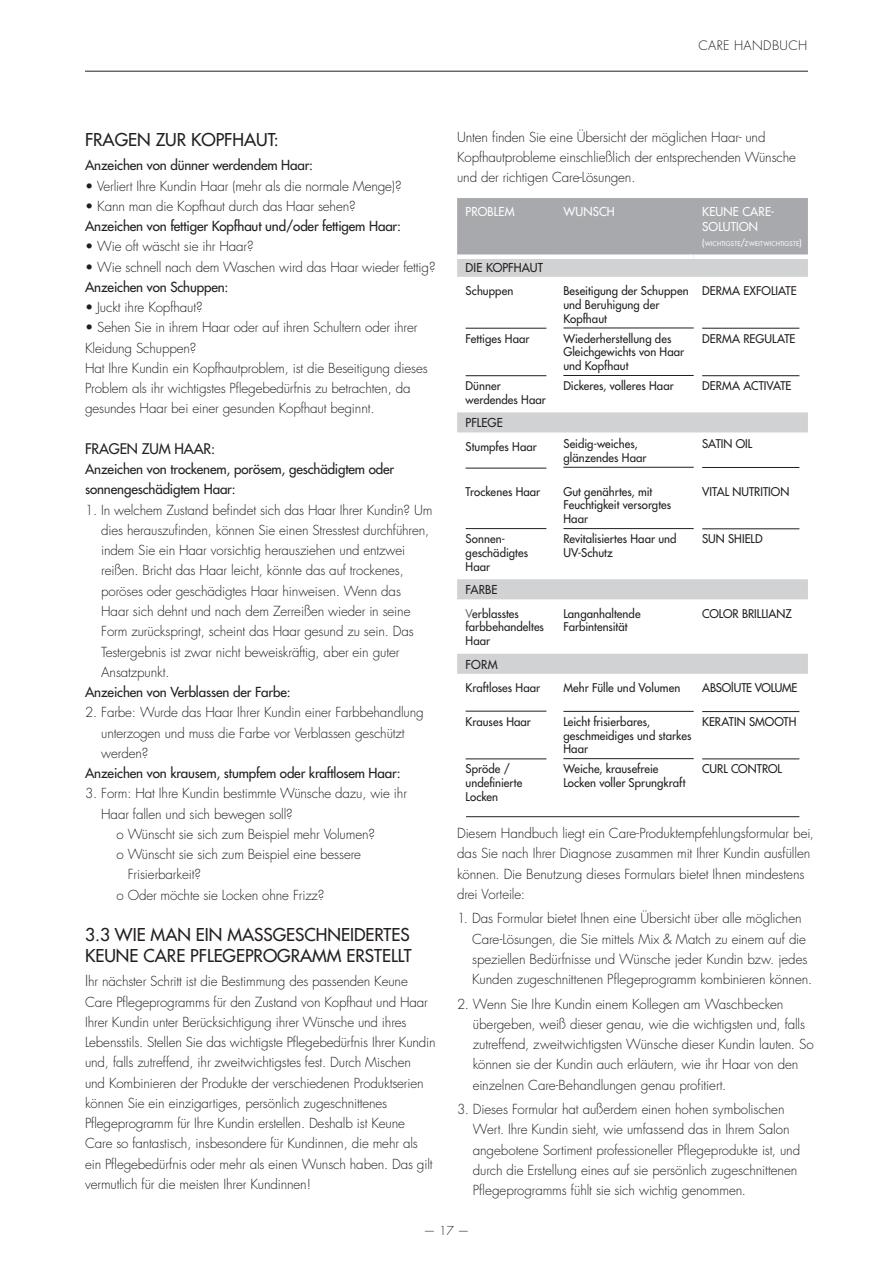
<style>
.page{position:relative;width:893px;height:1263px;background:#fff}
.page>*{position:absolute;margin:0;border:0;box-sizing:border-box;transform-origin:0 0}
.t1{font:500 17.25px/21px "Futura Std";color:#231f20}
.t2{font:500 14.25px "Futura Std";letter-spacing:-.01em;color:#231f20}
.t3{font:300 13.5px/20.2px "Futura Std";letter-spacing:-.01em;color:#231f20}
.t4{font:500 13.5px/20.2px "Futura Std";letter-spacing:-.01em;color:#231f20}
.t5{font:300 12.75px "Futura Std";letter-spacing:.025em;color:#231f20}
.t6{font:500 12px/14.4px "Futura Std";letter-spacing:.01em;color:#fff}
.t7{font:500 12px "Futura Std";letter-spacing:.01em;color:#231f20}
.t8{font:300 12px "Futura Std";color:#231f20}
.t9{font:500 11.7px/13.8px "Futura Std";letter-spacing:.005em;color:#231f20}
.t10{font:500 11.7px "Futura Std";letter-spacing:-.025em;color:#231f20}
.t11{font:500 6.3px "Futura Std";letter-spacing:.035em;color:#fff}
.s1{font-size:15px}
.s2{font-size:9px}
.s3{color:#6c6d70}
</style>
<div class="page">
<hr style="left:85px;top:71px;width:723px;height:1px;background:#231f20">
<div style="left:457px;top:198px;width:351px;height:56px;background:#a8a9ad"></div>
<svg style="left:457px;top:259px;width:351px;height:415px"></svg>
<hr style="left:466px;top:328px;width:80px;height:1px;background:#231f20">
<hr style="left:563px;top:328px;width:131px;height:1px;background:#231f20">
<hr style="left:702px;top:328px;width:97px;height:1px;background:#231f20">
<hr style="left:466px;top:375px;width:80px;height:1px;background:#231f20">
<hr style="left:563px;top:375px;width:131px;height:1px;background:#231f20">
<hr style="left:702px;top:375px;width:97px;height:1px;background:#231f20">
<hr style="left:466px;top:468px;width:80px;height:1px;background:#231f20">
<hr style="left:563px;top:467px;width:131px;height:1px;background:#231f20">
<hr style="left:702px;top:467px;width:97px;height:1px;background:#231f20">
<hr style="left:466px;top:528px;width:80px;height:1px;background:#231f20">
<hr style="left:563px;top:528px;width:131px;height:1px;background:#231f20">
<hr style="left:702px;top:528px;width:97px;height:1px;background:#231f20">
<hr style="left:466px;top:711px;width:80px;height:1px;background:#231f20">
<hr style="left:563px;top:711px;width:131px;height:1px;background:#231f20">
<hr style="left:702px;top:711px;width:97px;height:1px;background:#231f20">
<hr style="left:466px;top:759px;width:80px;height:1px;background:#231f20">
<hr style="left:563px;top:758px;width:131px;height:1px;background:#231f20">
<hr style="left:702px;top:759px;width:97px;height:1px;background:#231f20">
<hr style="left:466px;top:816px;width:333px;height:1px;background:#231f20">
<p class="t5" style="left:698px;top:37px;width:110px">CARE HANDBUCH</p>
<p class="t1" style="left:85px;top:129px;width:195px">FRAGEN ZUR KOPFHAUT:</p>
<p class="t4" style="left:85px;top:155px;width:230px">Anzeichen von dünner werdendem Haar:</p>
<p class="t3" style="left:85px;top:176px;width:318px">• Verliert Ihre Kundin Haar (mehr als die normale Menge)?</p>
<p class="t3" style="left:85px;top:196px;width:272px">• Kann man die Kopfhaut durch das Haar sehen?</p>
<p class="t4" style="left:85px;top:216px;width:318px">Anzeichen von fettiger Kopfhaut und/oder fettigem Haar:</p>
<p class="t3" style="left:85px;top:237px;width:170px">• Wie oft wäscht sie ihr Haar?</p>
<p class="t3" style="left:85px;top:257px;width:352px">• Wie schnell nach dem Waschen wird das Haar wieder fettig?</p>
<p class="t4" style="left:85px;top:277px;width:145px">Anzeichen von Schuppen:</p>
<p class="t3" style="left:85px;top:298px;width:119px">• Juckt ihre Kopfhaut?</p>
<p class="t3" style="left:85px;top:318px;width:344px">• Sehen Sie in ihrem Haar oder auf ihren Schultern oder ihrer Kleidung Schuppen?<br>Hat Ihre Kundin ein Kopfhautproblem, ist die Beseitigung dieses Problem als ihr wichtigstes Pflegebedürfnis zu betrachten, da gesundes Haar bei einer gesunden Kopfhaut beginnt.</p>
<p class="t2" style="left:85px;top:440px;width:132px">FRAGEN ZUM HAAR:</p>
<p class="t4" style="left:85px;top:459px;width:311px">Anzeichen von trockenem, porösem, geschädigtem oder sonnengeschädigtem Haar:</p>
<p class="t3" style="left:101px;top:500px;width:333px;text-indent:-16px">1. In welchem Zustand befindet sich das Haar Ihrer Kundin? Um dies herauszufinden, können Sie einen Stresstest durchführen, indem Sie ein Haar vorsichtig herausziehen und entzwei reißen. Bricht das Haar leicht, könnte das auf trockenes, poröses oder geschädigtes Haar hinweisen. Wenn das<br>Haar sich dehnt und nach dem Zerreißen wieder in seine Form zurückspringt, scheint das Haar gesund zu sein. Das Testergebnis ist zwar nicht beweiskräftig, aber ein guter Ansatzpunkt.</p>
<p class="t4" style="left:85px;top:682px;width:207px">Anzeichen von Verblassen der Farbe:</p>
<p class="t3" style="left:101px;top:703px;width:324px;text-indent:-16px">2. Farbe: Wurde das Haar Ihrer Kundin einer Farbbehandlung unterzogen und muss die Farbe vor Verblassen geschützt werden?</p>
<p class="t4" style="left:85px;top:763px;width:317px">Anzeichen von krausem, stumpfem oder kraftlosem Haar:</p>
<p class="t3" style="left:85px;top:784px;width:324px">3. Form: Hat Ihre Kundin bestimmte Wünsche dazu, wie ihr</p>
<p class="t3" style="left:101px;top:804px;width:193px">Haar fallen und sich bewegen soll?</p>
<p class="t3" style="left:117px;top:824px;width:260px">o Wünscht sie sich zum Beispiel mehr Volumen?</p>
<p class="t3" style="left:117px;top:844px;width:246px">o Wünscht sie sich zum Beispiel eine bessere</p>
<p class="t3" style="left:128px;top:865px;width:75px">Frisierbarkeit?</p>
<p class="t3" style="left:117px;top:885px;width:209px">o Oder möchte sie Locken ohne Frizz?</p>
<p class="t1" style="left:85px;top:924px;width:328px">3.3 WIE MAN EIN MASSGESCHNEIDERTES<br>KEUNE CARE PFLEGEPROGRAMM ERSTELLT</p>
<p class="t3" style="left:85px;top:972px;width:352px"><span class="s1">I</span>hr nächster Schritt ist die Bestimmung des passenden Keune Care Pflegeprogramms für den Zustand von Kopfhaut und Haar Ihrer Kundin unter Berücksichtigung ihrer Wünsche und ihres Lebensstils. Stellen Sie das wichtigste Pflegebedürfnis Ihrer Kundin und, falls zutreffend, ihr zweitwichtigstes fest. Durch Mischen<br>und Kombinieren der Produkte der verschiedenen Produktserien können Sie ein einzigartiges, persönlich zugeschnittenes Pflegeprogramm für Ihre Kundin erstellen. Deshalb ist Keune<br>Care so fantastisch, insbesondere für Kundinnen, die mehr als ein Pflegebedürfnis oder mehr als einen Wunsch haben. Das gilt vermutlich für die meisten Ihrer Kundinnen!</p>
<p class="t3" style="left:457px;top:127px;width:340px">Unten finden Sie eine Übersicht der möglichen Haar- und<br>Kopfhautprobleme einschließlich der entsprechenden Wünsche und der richtigen Care-Lösungen.</p>
<p class="t6" style="left:466px;top:205px;width:51px">PROBLEM</p>
<p class="t6" style="left:563px;top:205px;width:53px">WUNSCH</p>
<p class="t6" style="left:702px;top:205px;width:74px">KEUNE CARE-<br>SOLUTION</p>
<p class="t11" style="left:702px;top:240px;width:101px"><span class="s2">(</span>WICHTIGSTE<span class="s2">/</span>ZWEITWICHTIGSTE<span class="s2">)</span></p>
<p class="t7" style="left:466px;top:260px;width:79px">DIE KOPFHAUT</p>
<p class="t9" style="left:466px;top:284px;width:49px">Schuppen</p>
<p class="t9" style="left:563px;top:284px;width:127px">Beseitigung der Schuppen und Beruhigung der<br>Kopfhaut</p>
<p class="t9" style="left:702px;top:284px;width:96px">DERMA EXFOLIATE</p>
<p class="t9" style="left:466px;top:331px;width:65px">Fettiges Haar</p>
<p class="t9" style="left:563px;top:331px;width:122px">Wiederherstellung des<br>Gleichgewichts von Haar und Kopfhaut</p>
<p class="t9" style="left:702px;top:331px;width:95px">DERMA REGULATE</p>
<p class="t9" style="left:466px;top:379px;width:82px">Dünner werdendes Haar</p>
<p class="t9" style="left:563px;top:379px;width:112px">Dickeres, volleres Haar</p>
<p class="t9" style="left:702px;top:379px;width:91px">DERMA ACTIVATE</p>
<p class="t7" style="left:466px;top:415px;width:39px">PFLEGE</p>
<p class="t9" style="left:466px;top:439px;width:73px">Stumpfes Haar</p>
<p class="t9" style="left:563px;top:437px;width:85px">Seidig-weiches, glänzendes Haar</p>
<p class="t9" style="left:702px;top:437px;width:52px">SATIN OIL</p>
<p class="t9" style="left:466px;top:484px;width:76px">Trockenes Haar</p>
<p class="t9" style="left:563px;top:484px;width:109px">Gut genährtes, mit<br>Feuchtigkeit versorgtes<br>Haar</p>
<p class="t9" style="left:702px;top:484px;width:89px">VITAL NUTRITION</p>
<p class="t9" style="left:466px;top:532px;width:64px">Sonnen&shy;geschädigtes<br>Haar</p>
<p class="t9" style="left:563px;top:532px;width:115px">Revitalisiertes Haar und<br>UV-Schutz</p>
<p class="t9" style="left:702px;top:532px;width:62px">SUN SHIELD</p>
<p class="t7" style="left:466px;top:582px;width:34px">FARBE</p>
<p class="t9" style="left:466px;top:606px;width:80px"><span class="s3">V</span>erblasstes farbbehandeltes<br>Haar</p>
<p class="t9" style="left:563px;top:606px;width:79px">Langanhaltende<br>Farbintensität</p>
<p class="t9" style="left:702px;top:606px;width:91px">COLOR BRILLIANZ</p>
<p class="t7" style="left:466px;top:657px;width:34px">FORM</p>
<p class="t9" style="left:466px;top:681px;width:76px">Kraftloses Haar</p>
<p class="t9" style="left:563px;top:681px;width:118px">Mehr Fülle und Volumen</p>
<p class="t10" style="left:702px;top:680px;width:97px">ABSOlUTE VOLUME</p>
<p class="t9" style="left:466px;top:714px;width:67px">Krauses Haar</p>
<p class="t9" style="left:563px;top:714px;width:129px">Leicht frisierbares, geschmeidiges und starkes<br>Haar</p>
<p class="t9" style="left:702px;top:714px;width:96px">KERATIN SMOOTH</p>
<p class="t9" style="left:466px;top:762px;width:58px">Spröde / undefinierte<br>Locken</p>
<p class="t9" style="left:563px;top:762px;width:123px">Weiche, krausefreie<br>Locken voller Sprungkraft</p>
<p class="t9" style="left:702px;top:762px;width:81px">CURL CONTROL</p>
<p class="t3" style="left:457px;top:823px;width:358px">Diesem Handbuch liegt ein Care-Produktempfehlungsformular bei, das Sie nach Ihrer Diagnose zusammen mit Ihrer Kundin ausfüllen können. Die Benutzung dieses Formulars bietet Ihnen mindestens drei Vorteile:</p>
<p class="t3" style="left:472px;top:909px;width:341px;text-indent:-15px">1. Das Formular bietet Ihnen eine Übersicht über alle möglichen Care-Lösungen, die Sie mittels Mix &amp; Match zu einem auf die speziellen Bedürfnisse und Wünsche jeder Kundin bzw. jedes Kunden zugeschnittenen Pflegeprogramm kombinieren können.</p>
<p class="t3" style="left:473px;top:994px;width:342px;text-indent:-16px">2. Wenn Sie Ihre Kundin einem Kollegen am Waschbecken übergeben, weiß dieser genau, wie die wichtigsten und, falls zutreffend, zweitwichtigsten Wünsche dieser Kundin lauten. So können sie der Kundin auch erläutern, wie ihr Haar von den einzelnen Care-Behandlungen genau profitiert.</p>
<p class="t3" style="left:473px;top:1099px;width:329px;text-indent:-16px">3. Dieses Formular hat außerdem einen hohen symbolischen Wert. Ihre Kundin sieht, wie umfassend das in Ihrem Salon angebotene Sortiment professioneller Pflegeprodukte ist, und durch die Erstellung eines auf sie persönlich zugeschnittenen Pflegeprogramms fühlt sie sich wichtig genommen.</p>
<p class="t8" style="left:423px;top:1224px;width:48px">— 17 —</p>
</div>
